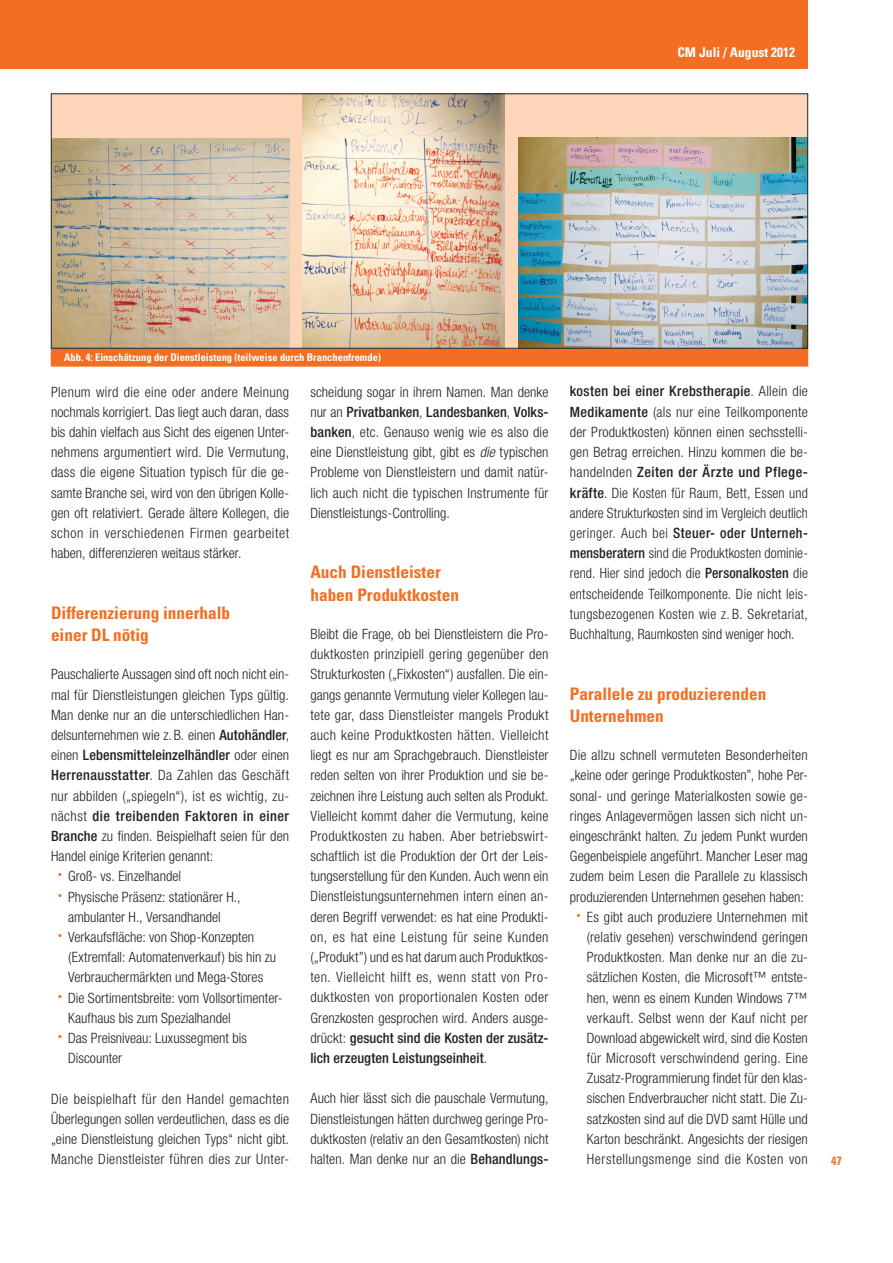
<style>
.page{position:relative;width:893px;height:1263px;background:#fff}
.page>*{position:absolute;margin:0;border:0;box-sizing:border-box;transform-origin:0 0}
.t1{font:700 condensed 17.25px/22.5px "Univers LT Std";color:#f36e21}
.t2{font:300 condensed 14.25px/20.2px "Helvetica Neue LT Std";letter-spacing:.005em;color:#231f20;text-align:justify}
.t3{font:500 condensed 14.25px "Helvetica Neue LT Std";letter-spacing:.005em;color:#231f20}
.t4{font:300 condensed 14.25px "Helvetica Neue LT Std";letter-spacing:.025em;color:#231f20}
.t5{font:500 condensed 14.25px "Helvetica Neue LT Std";letter-spacing:.035em;color:#231f20}
.t6{font:700 condensed 13.5px "Univers LT Std";color:#fff}
.t7{font:700 condensed 12px "Univers LT Std";color:#f36e21}
.t8{font:700 condensed 10.5px "Univers LT Std";color:#fff}
.s1{font-weight:500}
.s2{font-weight:300}
.s3{font-weight:500;font-size:21px;color:#f36e21}
.s4{font-style:italic}
</style>
<div class="page">
<div style="left:0;top:0;width:808px;height:68px;background:#f36e21"></div>
<div style="left:51px;top:348px;width:757px;height:18px;background:#f36e21"></div>
<div style="left:51px;top:348px;width:757px;height:18px;border:1px solid #f36e21"></div>
<div style="left:51px;top:94px;width:757px;height:254px;background:#fdd6ba"></div>
<img style="left:53px;top:138px;width:236px;height:208px">
<img style="left:302px;top:96px;width:202px;height:250px">
<img style="left:518px;top:138px;width:288px;height:208px">
<p class="t6" style="left:677px;top:43px;width:119px">CM Juli / August 2012</p>
<p class="t8" style="left:64px;top:351px;width:318px">Abb. 4: Einschätzung der Dienstleistung (teilweise durch Branchenfremde)</p>
<p class="t2" style="left:51px;top:381px;width:240px">Plenum wird die eine oder andere Meinung nochmals korrigiert. Das liegt auch daran, dass bis dahin vielfach aus Sicht des eigenen Unter&shy;nehmens argumentiert wird. Die Vermutung, dass die eigene Situation typisch für die ge&shy;samte Branche sei, wird von den übrigen Kolle&shy;gen oft relativiert. Gerade ältere Kollegen, die schon in verschiedenen Firmen gearbeitet haben, differenzieren weitaus stärker.</p>
<p class="t1" style="left:51px;top:601px;width:181px">Differenzierung innerhalb einer DL nötig</p>
<p class="t2" style="left:51px;top:664px;width:240px">Pauschalierte Aussagen sind oft noch nicht ein-</p>
<p class="t2" style="left:51px;top:684px;width:240px">mal für Dienstleistungen gleichen Typs gültig.</p>
<p class="t2" style="left:51px;top:704px;width:240px">Man denke nur an die unterschiedlichen Han-</p>
<p class="t2" style="left:51px;top:725px;width:240px">delsunternehmen wie z.B. einen <span class="s1">Autohändler</span>,</p>
<p class="t3" style="left:51px;top:746px;width:240px"><span class="s2">einen</span> Lebensmitteleinzelhändler <span class="s2">oder einen</span></p>
<p class="t4" style="left:51px;top:767px;width:240px"><span class="s1">Herrenausstatter</span>. Da Zahlen das Geschäft</p>
<p class="t2" style="left:51px;top:785px;width:240px">nur abbilden („spiegeln“), ist es wichtig, zu-</p>
<p class="t5" style="left:51px;top:807px;width:240px"><span class="s2">nächst</span> die treibenden Faktoren in einer</p>
<p class="t2" style="left:51px;top:826px;width:240px"><span class="s1">Branche</span> zu finden. Beispielhaft seien für den</p>
<p class="t2" style="left:51px;top:846px;width:164px">Handel einige Kriterien genannt:</p>
<p class="t2" style="left:57px;top:866px;width:125px"><span class="s3">·</span> Groß- vs. Einzelhandel</p>
<p class="t2" style="left:57px;top:886px;width:185px"><span class="s3">·</span> Physische Präsenz: stationärer H.,</p>
<p class="t2" style="left:68px;top:906px;width:154px">ambulanter H., Versandhandel</p>
<p class="t2" style="left:57px;top:927px;width:198px"><span class="s3">·</span> Verkaufsfläche: von Shop-Konzepten</p>
<p class="t2" style="left:68px;top:947px;width:210px">(Extremfall: Automatenverkauf) bis hin zu</p>
<p class="t2" style="left:68px;top:967px;width:197px">Verbrauchermärkten und Mega-Stores</p>
<p class="t2" style="left:57px;top:987px;width:227px"><span class="s3">·</span> Die Sortimentsbreite: vom Vollsortimenter-</p>
<p class="t2" style="left:68px;top:1007px;width:164px">Kaufhaus bis zum Spezialhandel</p>
<p class="t2" style="left:57px;top:1028px;width:191px"><span class="s3">·</span> Das Preisniveau: Luxussegment bis</p>
<p class="t2" style="left:68px;top:1048px;width:56px">Discounter</p>
<p class="t2" style="left:51px;top:1088px;width:240px">Die beispielhaft für den Handel gemachten Überlegungen sollen verdeutlichen, dass es die „eine Dienstleistung gleichen Typs“ nicht gibt.<br>Manche Dienstleister führen dies zur Unter-</p>
<p class="t2" style="left:310px;top:381px;width:240px">scheidung sogar in ihrem Namen. Man denke nur an <span class="s1">Privatbanken</span>, <span class="s1">Landesbanken</span>, <span class="s1">Volks&shy;banken</span>, etc. Genauso wenig wie es also die eine Dienstleistung gibt, gibt es <span class="s4">die</span> typischen Probleme von Dienstleistern und damit natür&shy;lich auch nicht die typischen Instrumente für Dienstleistungs-Controlling.</p>
<p class="t1" style="left:310px;top:561px;width:150px">Auch Dienstleister haben Produktkosten</p>
<p class="t2" style="left:310px;top:624px;width:240px;text-align:left">Bleibt die Frage, ob bei Dienstleistern die Pro&shy;duktkosten prinzipiell gering gegenüber den Strukturkosten („Fixkosten“) ausfallen. Die ein&shy;gangs genannte Vermutung vieler Kollegen lau&shy;tete gar, dass Dienstleister mangels Produkt auch keine Produktkosten hätten. Vielleicht liegt es nur am Sprachgebrauch. Dienstleister reden selten von ihrer Produktion und sie be&shy;zeichnen ihre Leistung auch selten als Produkt.<br>Vielleicht kommt daher die Vermutung, keine Produktkosten zu haben. Aber betriebswirt&shy;schaftlich ist die Produktion der Ort der Leis&shy;tungserstellung für den Kunden. Auch wenn ein Dienstleistungsunternehmen intern einen an&shy;deren Begriff verwendet: es hat eine Produkti&shy;on, es hat eine Leistung für seine Kunden („Produkt”) und es hat darum auch Produktkos&shy;ten. Vielleicht hilft es, wenn statt von Pro&shy;duktkosten von proportionalen Kosten oder Grenzkosten gesprochen wird. Anders ausge&shy;drückt: <span class="s1">gesucht sind die Kosten der zusätz&shy;lich erzeugten Leistungseinheit</span>.</p>
<p class="t2" style="left:310px;top:1088px;width:240px">Auch hier lässt sich die pauschale Vermutung, Dienstleistungen hätten durchweg geringe Pro&shy;duktkosten (relativ an den Gesamtkosten) nicht halten. Man denke nur an die <span class="s1">Behandlungs-</span></p>
<p class="t2" style="left:570px;top:381px;width:240px"><span class="s1">kosten bei einer Krebstherapie</span>. Allein die <span class="s1">Medikamente</span> (als nur eine Teilkomponente der Produktkosten) können einen sechsstelli&shy;gen Betrag erreichen. Hinzu kommen die be&shy;handelnden <span class="s1">Zeiten der Ärzte und Pflege&shy;kräfte</span>. Die Kosten für Raum, Bett, Essen und andere Strukturkosten sind im Vergleich deutlich geringer. Auch bei <span class="s1">Steuer- oder Unterneh&shy;mensberatern</span> sind die Produktkosten dominie&shy;rend. Hier sind jedoch die <span class="s1">Personalkosten</span> die entscheidende Teilkomponente. Die nicht leis&shy;tungsbezogenen Kosten wie z. B. Sekretariat, Buchhaltung, Raumkosten sind weniger hoch.</p>
<p class="t1" style="left:570px;top:682px;width:198px">Parallele zu produzierenden<br>Unternehmen</p>
<p class="t2" style="left:570px;top:745px;width:240px;text-align:right">Die allzu schnell vermuteten Besonderheiten „keine oder geringe Produktkosten”, hohe Per&shy;sonal- und geringe Materialkosten sowie ge&shy;ringes Anlagevermögen lassen sich nicht un&shy;eingeschränkt halten. Zu jedem Punkt wurden Gegenbeispiele angeführt. Mancher Leser mag zudem beim Lesen die Parallele zu klassisch produzierenden Unternehmen gesehen haben: <span class="s3">·</span> Es gibt auch produziere Unternehmen mit (relativ gesehen) verschwindend geringen Produktkosten. Man denke nur an die zu&shy;sätzlichen Kosten, die Microsoft™ entste&shy;hen, wenn es einem Kunden Windows 7™ verkauft. Selbst wenn der Kauf nicht per Download abgewickelt wird, sind die Kosten für Microsoft verschwindend gering. Eine Zusatz-Programmierung findet für den klas&shy;sischen Endverbraucher nicht statt. Die Zu&shy;satzkosten sind auf die DVD samt Hülle und Karton beschränkt. Angesichts der riesigen Herstellungsmenge sind die Kosten von</p>
<p class="t7" style="left:831px;top:1154px;width:12px">47</p>
</div>
